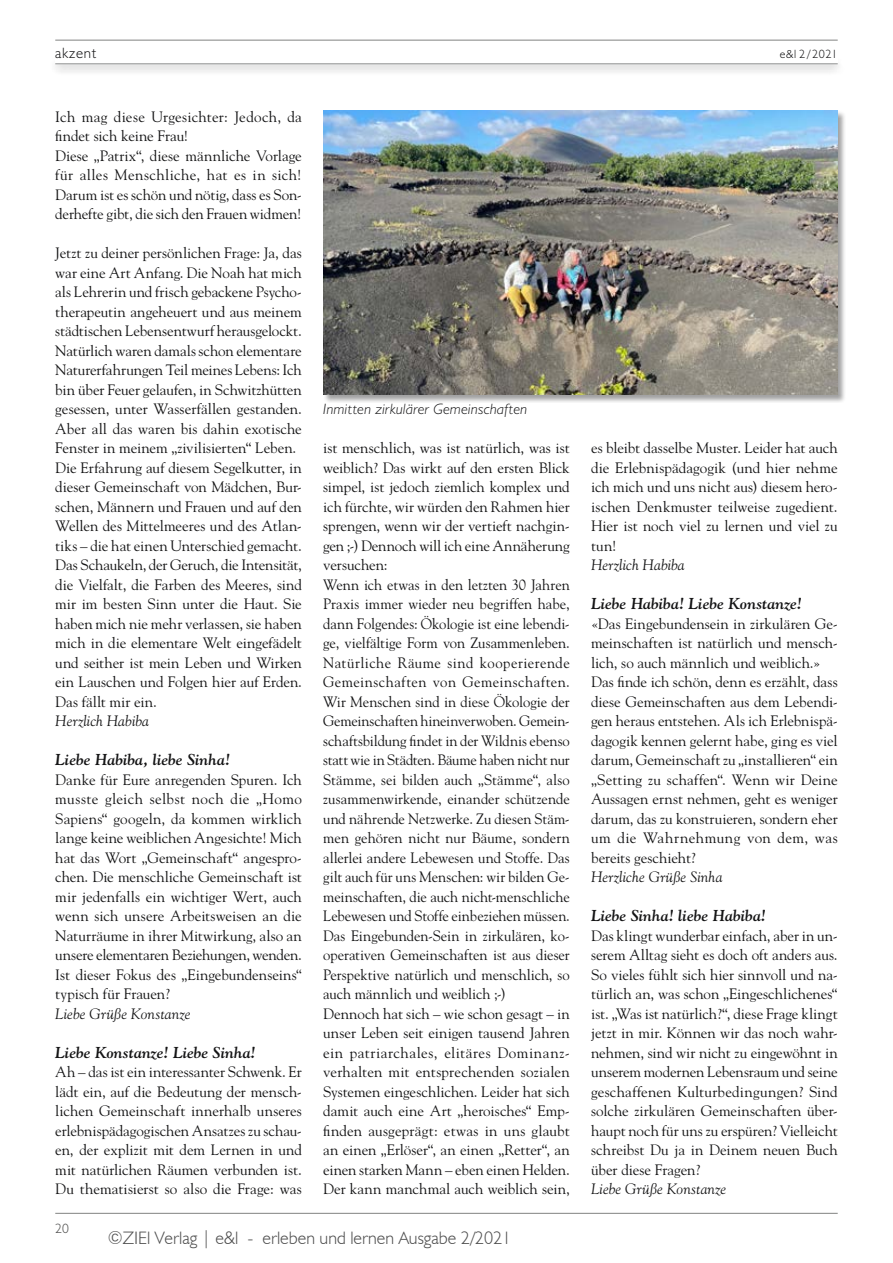
<style>
.page{position:relative;width:893px;height:1263px;background:#fff}
.page>*{position:absolute;margin:0;border:0;box-sizing:border-box;transform-origin:0 0}
.t1{font:300 18px "Humanist 521 BT";color:#4d4d4d}
.t2{font:italic 700 15.75px "Goudy Std";letter-spacing:-.005em;color:#141415}
.t3{font:15px/19.5px "Goudy Std";letter-spacing:-.005em;color:#141415}
.t4{font:italic 15px "Goudy Std";letter-spacing:.005em;color:#141415}
.t5{font:italic 300 15px "Humanist 521 BT";letter-spacing:.02em;color:#141415}
.t6{font:300 15px "Humanist 521 BT";letter-spacing:.05em;color:#141415}
.t7{font:300 13.5px "Humanist 521 BT";color:#4e4e4d}
.t8{font:300 12px "Humanist 521 BT";color:#141415}
</style>
<div class="page">
<hr style="left:55px;top:40px;width:783px;height:1px;background:#818281">
<div style="left:47px;top:56px;width:799px;height:20px;background:#141415;opacity:.75"></div>
<hr style="left:55px;top:63px;width:783px;height:1px;background:#afb0b0">
<hr style="left:55px;top:1213px;width:783px;height:1px;background:#818281">
<div style="left:55px;top:43px;width:515px;height:20px;background:#fff"></div>
<div style="left:457px;top:43px;width:381px;height:20px;background:#fff"></div>
<div style="left:323px;top:111px;width:524px;height:292px;background:#141415;opacity:.4"></div>
<img style="left:323px;top:111px;width:515px;height:284px">
<p class="t6" style="left:55px;top:44px;width:42px">akzent</p>
<p class="t8" style="left:780px;top:47px;width:60px">e&amp;l 2/ 2021</p>
<p class="t3" style="left:55px;top:106px;width:248px">Ich mag diese Urgesichter: Jedoch, da findet sich keine Frau!<br>Diese „Patrix“, diese männliche Vorlage für alles Menschliche, hat es in sich!<br>Darum ist es schön und nötig, dass es Son&shy;derhefte gibt, die sich den Frauen widmen!</p>
<p class="t3" style="left:55px;top:243px;width:248px">Jetzt zu deiner persönlichen Frage: Ja, das war eine Art Anfang. Die Noah hat mich als Lehrerin und frisch gebackene Psycho&shy;therapeutin angeheuert und aus meinem städtischen Lebensentwurf herausgelockt.<br>Natürlich waren damals schon elementare Naturerfahrungen Teil meines Lebens: Ich bin über Feuer gelaufen, in Schwitzhütten gesessen, unter Wasserfällen gestanden.<br>Aber all das waren bis dahin exotische Fenster in meinem „zivilisierten“ Leben.<br>Die Erfahrung auf diesem Segelkutter, in dieser Gemeinschaft von Mädchen, Bur&shy;schen, Männern und Frauen und auf den Wellen des Mittelmeeres und des Atlan&shy;tiks – die hat einen Unterschied gemacht.<br>Das Schaukeln, der Geruch, die Intensität, die Vielfalt, die Farben des Meeres, sind mir im besten Sinn unter die Haut. Sie haben mich nie mehr verlassen, sie haben mich in die elementare Welt eingefädelt und seither ist mein Leben und Wirken ein Lauschen und Folgen hier auf Erden.<br>Das fällt mir ein.</p>
<p class="t4" style="left:55px;top:712px;width:95px">Herzlich Habiba</p>
<p class="t2" style="left:55px;top:750px;width:176px">Liebe Habiba, liebe Sinha!</p>
<p class="t3" style="left:55px;top:769px;width:248px;text-align:justify">Danke für Eure anregenden Spuren. Ich musste gleich selbst noch die „Homo Sapiens“ googeln, da kommen wirklich lange keine weiblichen Angesichte! Mich hat das Wort „Gemeinschaft“ angespro&shy;chen. Die menschliche Gemeinschaft ist mir jedenfalls ein wichtiger Wert, auch wenn sich unsere Arbeitsweisen an die Naturräume in ihrer Mitwirkung, also an unsere elementaren Beziehungen, wenden.<br>Ist dieser Fokus des „Eingebundenseins“ typisch für Frauen?</p>
<p class="t4" style="left:55px;top:1004px;width:137px">Liebe Grüße Konstanze</p>
<p class="t2" style="left:55px;top:1042px;width:202px">Liebe Konstanze! Liebe Sinha!</p>
<p class="t3" style="left:55px;top:1062px;width:248px;text-align:justify">Ah – das ist ein interessanter Schwenk. Er lädt ein, auf die Bedeutung der mensch&shy;lichen Gemeinschaft innerhalb unseres erlebnispädagogischen Ansatzes zu schau&shy;en, der explizit mit dem Lernen in und mit natürlichen Räumen verbunden ist.<br>Du thematisierst so also die Frage: was</p>
<p class="t5" style="left:323px;top:400px;width:206px">Inmitten zirkulärer Gemeinschaften</p>
<p class="t3" style="left:323px;top:438px;width:248px">ist menschlich, was ist natürlich, was ist weiblich? Das wirkt auf den ersten Blick simpel, ist jedoch ziemlich komplex und ich fürchte, wir würden den Rahmen hier sprengen, wenn wir der vertieft nachgin&shy;gen ;-) Dennoch will ich eine Annäherung versuchen:<br>Wenn ich etwas in den letzten 30 Jahren Praxis immer wieder neu begriffen habe, dann Folgendes: Ökologie ist eine lebendi&shy;ge, vielfältige Form von Zusammenleben.<br>Natürliche Räume sind kooperierende Gemeinschaften von Gemeinschaften.<br>Wir Menschen sind in diese Ökologie der Gemeinschaften hineinverwoben. Gemein&shy;schaftsbildung findet in der Wildnis ebenso statt wie in Städten. Bäume haben nicht nur Stämme, sei bilden auch „Stämme“, also zusammenwirkende, einander schützende und nährende Netzwerke. Zu diesen Stäm&shy;men gehören nicht nur Bäume, sondern allerlei andere Lebewesen und Stoffe. Das gilt auch für uns Menschen: wir bilden Ge&shy;meinschaften, die auch nicht-menschliche Lebewesen und Stoffe einbeziehen müssen.<br>Das Eingebunden-Sein in zirkulären, ko&shy;operativen Gemeinschaften ist aus dieser Perspektive natürlich und menschlich, so auch männlich und weiblich ;-)<br>Dennoch hat sich – wie schon gesagt – in unser Leben seit einigen tausend Jahren ein patriarchales, elitäres Dominanz&shy;verhalten mit entsprechenden sozialen Systemen eingeschlichen. Leider hat sich damit auch eine Art „heroisches“ Emp&shy;finden ausgeprägt: etwas in uns glaubt an einen „Erlöser“, an einen „Retter“, an einen starken Mann – eben einen Helden.<br>Der kann manchmal auch weiblich sein,</p>
<p class="t3" style="left:591px;top:438px;width:248px;text-align:justify">es bleibt dasselbe Muster. Leider hat auch die Erlebnispädagogik (und hier nehme ich mich und uns nicht aus) diesem hero&shy;ischen Denkmuster teilweise zugedient.<br>Hier ist noch viel zu lernen und viel zu tun!</p>
<p class="t4" style="left:591px;top:556px;width:95px">Herzlich Habiba</p>
<p class="t2" style="left:591px;top:594px;width:212px">Liebe Habiba! Liebe Konstanze!</p>
<p class="t3" style="left:591px;top:613px;width:248px">«Das Eingebundensein in zirkulären Ge&shy;meinschaften ist natürlich und mensch&shy;lich, so auch männlich und weiblich.» Das finde ich schön, denn es erzählt, dass diese Gemeinschaften aus dem Lebendi&shy;gen heraus entstehen. Als ich Erlebnispä&shy;dagogik kennen gelernt habe, ging es viel darum, Gemeinschaft zu „installieren“ ein „Setting zu schaffen“. Wenn wir Deine Aussagen ernst nehmen, geht es weniger darum, das zu konstruieren, sondern eher um die Wahrnehmung von dem, was bereits geschieht?</p>
<p class="t4" style="left:591px;top:868px;width:133px">Herzliche Grüße Sinha</p>
<p class="t2" style="left:591px;top:906px;width:177px">Liebe Sinha! liebe Habiba!</p>
<p class="t3" style="left:591px;top:925px;width:248px;text-align:justify">Das klingt wunderbar einfach, aber in un&shy;serem Alltag sieht es doch oft anders aus.<br>So vieles fühlt sich hier sinnvoll und na&shy;türlich an, was schon „Eingeschlichenes“ ist. „Was ist natürlich?“, diese Frage klingt jetzt in mir. Können wir das noch wahr&shy;nehmen, sind wir nicht zu eingewöhnt in unserem modernen Lebensraum und seine geschaffenen Kulturbedingungen? Sind solche zirkulären Gemeinschaften über&shy;haupt noch für uns zu erspüren? Vielleicht schreibst Du ja in Deinem neuen Buch über diese Fragen?</p>
<p class="t4" style="left:591px;top:1180px;width:137px">Liebe Grüße Konstanze</p>
<p class="t7" style="left:55px;top:1220px;width:15px">20</p>
<p class="t1" style="left:108px;top:1227px;width:405px">©ZIEl Verlag | e&amp;l - erleben und lernen Ausgabe 2/2021</p>
</div>
